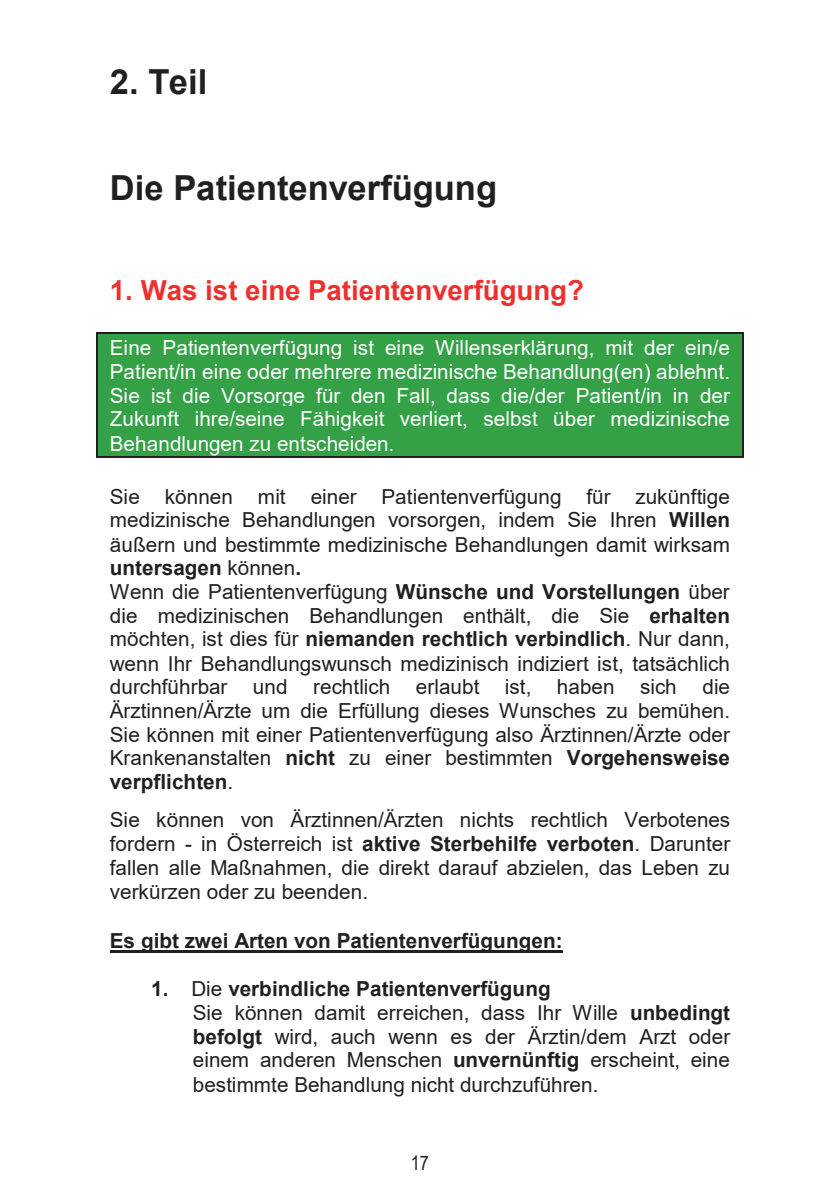
<style>
.page{position:relative;width:840px;height:1191px;background:#fff}
.page>*{position:absolute;margin:0;border:0;box-sizing:border-box;transform-origin:0 0}
.t1{font:700 34.4px "Arial";color:#231f20}
.t2{font:700 27.6px "Arial";color:#ee2f2d}
.t3{font:20.8px/23.8px "Arial";letter-spacing:.005em;color:#231f20}
.t4{font:20.8px/23.8px "Arial";letter-spacing:.005em;color:#fff;text-align:justify}
.t5{font:700 20.8px "Arial";color:#231f20}
.t6{font:20px "Arial Narrow";color:#231f20}
.s1{font-weight:700}
</style>
<div class="page">
<div style="left:97px;top:333px;width:644px;height:26px;background:#34a147"></div>
<hr style="left:97px;top:332px;width:644px;height:1px;background:#231f20">
<hr style="left:741px;top:333px;width:2px;height:26px;background:#231f20">
<div style="left:97px;top:359px;width:644px;height:24px;background:#34a147"></div>
<hr style="left:741px;top:359px;width:2px;height:24px;background:#231f20">
<div style="left:97px;top:383px;width:644px;height:24px;background:#34a147"></div>
<hr style="left:741px;top:383px;width:2px;height:24px;background:#231f20">
<div style="left:97px;top:407px;width:644px;height:24px;background:#34a147"></div>
<hr style="left:741px;top:407px;width:2px;height:24px;background:#231f20">
<div style="left:97px;top:431px;width:644px;height:26px;background:#34a147"></div>
<hr style="left:97px;top:457px;width:644px;height:1px;background:#231f20">
<svg style="left:96px;top:332px;width:1px;height:126px"></svg>
<hr style="left:741px;top:431px;width:2px;height:26px;background:#231f20">
<hr style="left:110px;top:950px;width:452px;height:2px;background:#231f20">
<h1 class="t1" style="left:110px;top:58px;width:99px">2. Teil</h1>
<h1 class="t1" style="left:110px;top:164px;width:389px">Die Patientenverfügung</h1>
<h2 class="t2" style="left:110px;top:270px;width:475px">1. Was ist eine Patientenverfügung?</h2>
<p class="t4" style="left:110px;top:336px;width:621px">Eine Patientenverfügung ist eine Willenserklärung, mit der ein/e Patient/in eine oder mehrere medizinische Behandlung(en) ablehnt.<br>Sie ist die Vorsorge für den Fall, dass die/der Patient/in in der Zukunft ihre/seine Fähigkeit verliert, selbst über medizinische Behandlungen zu entscheiden.</p>
<p class="t3" style="left:110px;top:484px;width:621px">Sie können mit einer Patientenverfügung für zukünftige medizinische Behandlungen vorsorgen, indem Sie Ihren <span class="s1">Willen </span>äußern und bestimmte medizinische Behandlungen damit wirksam <span class="s1">untersagen</span> können<span class="s1">.<br></span>Wenn die Patientenverfügung <span class="s1">Wünsche und Vorstellungen</span> über die medizinischen Behandlungen enthält, die Sie <span class="s1">erhalten </span>möchten, ist dies für <span class="s1">niemanden rechtlich verbindlich</span>. Nur dann, wenn Ihr Behandlungswunsch medizinisch indiziert ist, tatsächlich durchführbar und rechtlich erlaubt ist, haben sich die Ärztinnen/Ärzte um die Erfüllung dieses Wunsches zu bemühen.<br>Sie können mit einer Patientenverfügung also Ärztinnen/Ärzte oder Krankenanstalten <span class="s1">nicht</span> zu einer bestimmten <span class="s1">Vorgehensweise verpflichten</span>.</p>
<p class="t3" style="left:110px;top:808px;width:621px;text-align:justify">Sie können von Ärztinnen/Ärzten nichts rechtlich Verbotenes fordern - in Österreich ist <span class="s1">aktive Sterbehilfe verboten</span>. Darunter fallen alle Maßnahmen, die direkt darauf abzielen, das Leben zu verkürzen oder zu beenden.</p>
<p class="t5" style="left:110px;top:926px;width:454px">Es gibt zwei Arten von Patientenverfügungen:</p>
<p class="t3" style="left:193px;top:976px;width:539px;text-indent:-41px"><span class="s1">1.</span> Die <span class="s1">verbindliche Patientenverfügung<br></span>Sie können damit erreichen, dass Ihr Wille <span class="s1">unbedingt befolgt</span> wird, auch wenn es der Ärztin/dem Arzt oder einem anderen Menschen <span class="s1">unvernünftig</span> erscheint, eine bestimmte Behandlung nicht durchzuführen.</p>
<p class="t6" style="left:410px;top:1148px;width:20px">17</p>
</div>
